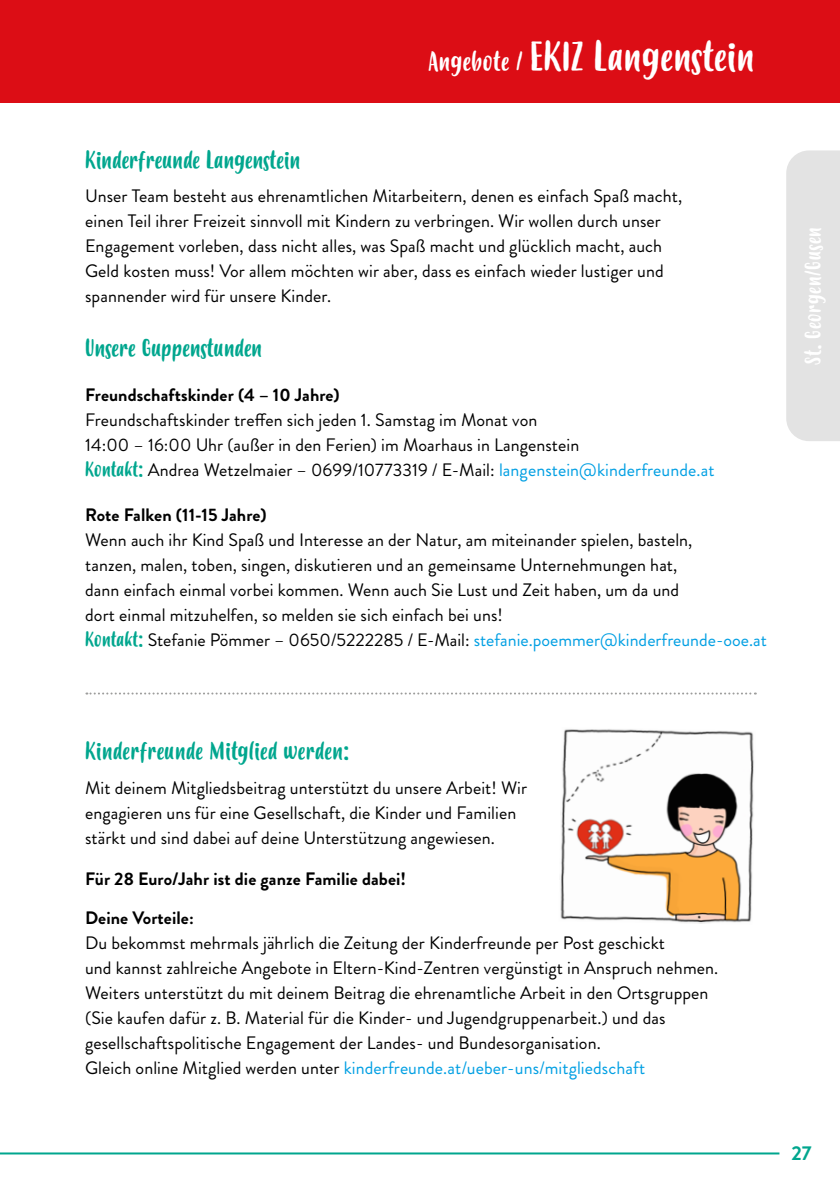
<style>
.page{position:relative;width:840px;height:1191px;background:#fff}
.page>*{position:absolute;margin:0;border:0;box-sizing:border-box;transform-origin:0 0}
.t1{font:40px "Budidaya";letter-spacing:.01em;color:#fff}
.t2{font:24px "Budidaya";color:#00a68e}
.t3{font:22px "Budidaya";letter-spacing:.025em;color:#fff}
.t4{font:700 20px "Brandon Grotesque";color:#00a68e}
.t5{font:18px/25px "Brandon Grotesque";letter-spacing:.005em;color:#000}
.t6{font:700 18px/39px "Brandon Grotesque";letter-spacing:.005em;color:#000}
.s1{font-size:26px}
.s2{font-family:"Budidaya";font-size:20px;color:#00a68e}
.s3{color:#009fe3}
</style>
<div class="page">
<hr style="left:0;top:1152px;width:779px;height:2px;background:#00a68e">
<div style="left:0;top:0;width:839px;height:102px;background:#dc0d15"></div>
<div style="left:786px;top:150px;width:53px;height:291px;background:#e3e3e3"></div>
<img style="left:560px;top:729px;width:194px;height:195px">
<svg style="left:86px;top:692px;width:669px;height:2px"></svg>
<h1 class="t1" style="left:428px;top:34px;width:328px"><span class="s1">Angebote /</span> EKIZ Langenstein</h1>
<h2 class="t2" style="left:85px;top:147px;width:217px">Kinderfreunde Langenstein</h2>
<p class="t5" style="left:85px;top:184px;width:598px">Unser Team besteht aus ehrenamtlichen Mitarbeitern, denen es einfach Spaß macht, einen Teil ihrer Freizeit sinnvoll mit Kindern zu verbringen. Wir wollen durch unser Engagement vorleben, dass nicht alles, was Spaß macht und glücklich macht, auch Geld kosten muss! Vor allem möchten wir aber, dass es einfach wieder lustiger und spannender wird für unsere Kinder.</p>
<h2 class="t2" style="left:85px;top:334px;width:179px">Unsere Guppenstunden</h2>
<p class="t6" style="left:85px;top:375px;width:256px">Freundschaftskinder (4 – 10 Jahre)</p>
<p class="t5" style="left:85px;top:407px;width:630px">Freundschaftskinder treffen sich jeden 1. Samstag im Monat von<br>14:00 – 16:00 Uhr (außer in den Ferien) im Moarhaus in Langenstein<br><span class="s2">Kontakt:</span> Andrea Wetzelmaier – 0699/10773319 / E-Mail: <span class="s3">langenstein@kinderfreunde.at</span></p>
<p class="t6" style="left:85px;top:495px;width:183px">Rote Falken (11-15 Jahre)</p>
<p class="t5" style="left:85px;top:527px;width:683px">Wenn auch ihr Kind Spaß und Interesse an der Natur, am miteinander spielen, basteln,<br>tanzen, malen, toben, singen, diskutieren und an gemeinsame Unternehmungen hat,<br>dann einfach einmal vorbei kommen. Wenn auch Sie Lust und Zeit haben, um da und<br>dort einmal mitzuhelfen, so melden sie sich einfach bei uns!<br><span class="s2">Kontakt:</span> Stefanie Pömmer – 0650/5222285 / E-Mail: <span class="s3">stefanie.poemmer@kinderfreunde-ooe.at</span></p>
<p class="t3" style="left:800px;top:365px;width:139px;rotate:-90deg">St. Georgen/Gusen</p>
<h2 class="t2" style="left:85px;top:737px;width:265px">Kinderfreunde Mitglied werden:</h2>
<p class="t5" style="left:85px;top:775px;width:443px">Mit deinem Mitgliedsbeitrag unterstützt du unsere Arbeit! Wir engagieren uns für eine Gesellschaft, die Kinder und Familien stärkt und sind dabei auf deine Unterstützung angewiesen.</p>
<p class="t6" style="left:85px;top:859px;width:322px">Für 28 Euro/Jahr ist die ganze Familie dabei!<br>Deine Vorteile:</p>
<p class="t5" style="left:85px;top:930px;width:634px">Du bekommst mehrmals jährlich die Zeitung der Kinderfreunde per Post geschickt<br>und kannst zahlreiche Angebote in Eltern-Kind-Zentren vergünstigt in Anspruch nehmen.<br>Weiters unterstützt du mit deinem Beitrag die ehrenamtliche Arbeit in den Ortsgruppen (Sie kaufen dafür z. B. Material für die Kinder- und Jugendgruppenarbeit.) und das gesellschaftspolitische Engagement der Landes- und Bundesorganisation.<br>Gleich online Mitglied werden unter <span class="s3">kinderfreunde.at/ueber-uns/mitgliedschaft</span></p>
<p class="t4" style="left:791px;top:1138px;width:22px">27</p>
</div>
